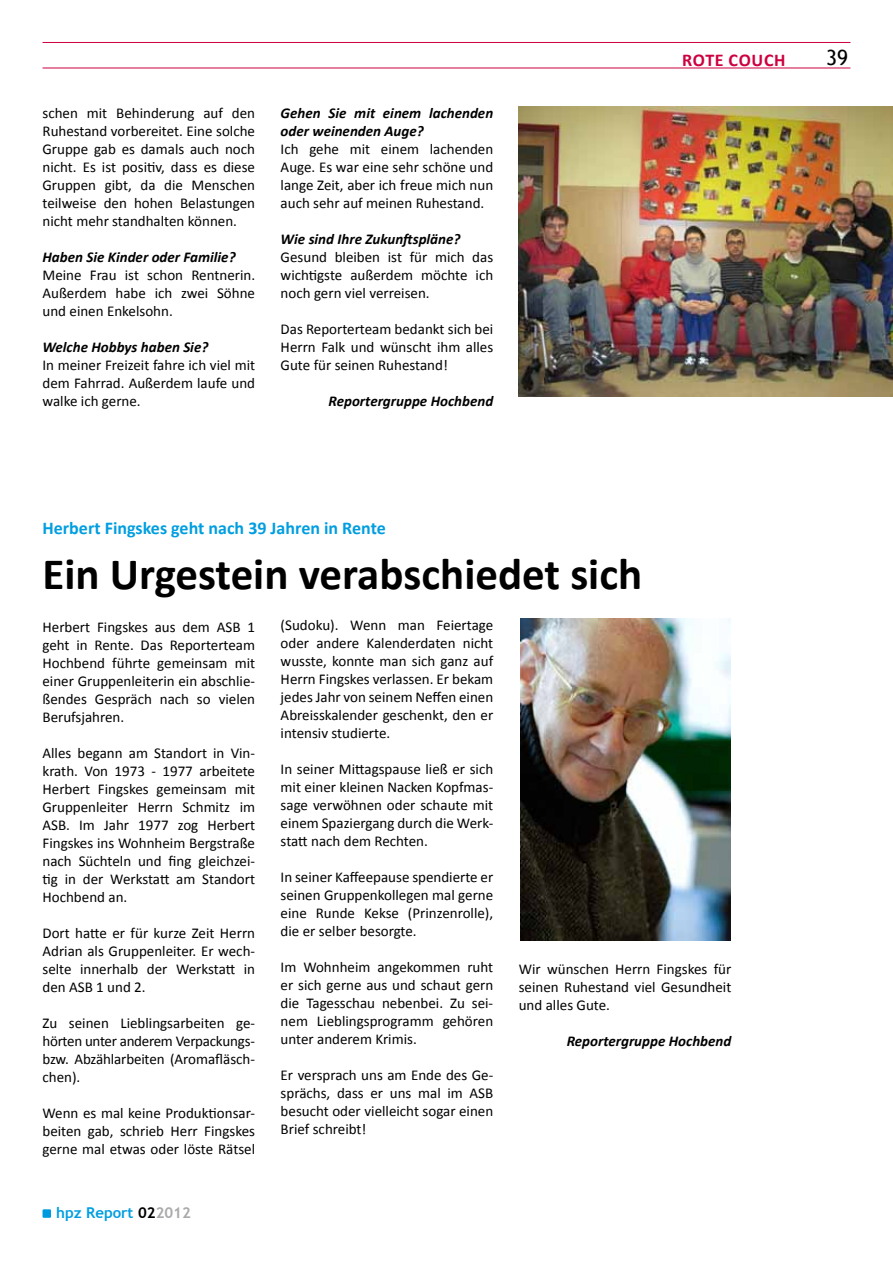
<style>
.page{position:relative;width:893px;height:1263px;background:#fff}
.page>*{position:absolute;margin:0;border:0;box-sizing:border-box;transform-origin:0 0}
.t1{font:700 45px "Calibri";color:#000}
.t2{font:21px "Trebuchet MS";color:#000}
.t3{font:700 18px "Calibri";color:#009ee0}
.t4{font:700 18px "Calibri";color:#cd0040}
.t5{font:15px/18px "Calibri";color:#000;text-align:justify}
.t6{font:italic 700 15px/18px "Calibri";color:#000}
.t7{font:700 15px "Trebuchet MS";color:#009ee0}
.s1{color:#000}
.s2{color:#a9aaac}
</style>
<div class="page">
<div style="left:43px;top:1209px;width:8px;height:9px;background:#009bde"></div>
<hr style="left:43px;top:42px;width:807px;height:1px;background:#cd0040">
<hr style="left:43px;top:68px;width:807px;height:1px;background:#cd0040">
<img style="left:519px;top:106px;width:374px;height:290px">
<img style="left:521px;top:619px;width:210px;height:322px">
<p class="t5" style="left:43px;top:104px;width:214px">schen mit Behinderung auf den Ruhestand vorbereitet. Eine solche Gruppe gab es damals auch noch nicht. Es ist positiv, dass es diese Gruppen gibt, da die Menschen teilweise den hohen Belastungen nicht mehr standhalten können.</p>
<p class="t6" style="left:43px;top:248px;width:195px">Haben Sie Kinder oder Familie?</p>
<p class="t5" style="left:43px;top:266px;width:214px">Meine Frau ist schon Rentnerin.<br>Außerdem habe ich zwei Söhne und einen Enkelsohn.</p>
<p class="t6" style="left:43px;top:338px;width:167px">Welche Hobbys haben Sie?</p>
<p class="t5" style="left:43px;top:356px;width:214px">In meiner Freizeit fahre ich viel mit dem Fahrrad. Außerdem laufe und walke ich gerne.</p>
<p class="t6" style="left:281px;top:104px;width:214px">Gehen Sie mit einem lachenden oder weinenden Auge?</p>
<p class="t5" style="left:281px;top:140px;width:214px">Ich gehe mit einem lachenden Auge. Es war eine sehr schöne und lange Zeit, aber ich freue mich nun auch sehr auf meinen Ruhestand.</p>
<p class="t6" style="left:281px;top:230px;width:181px">Wie sind Ihre Zukunftspläne?</p>
<p class="t5" style="left:281px;top:248px;width:214px">Gesund bleiben ist für mich das wichtigste außerdem möchte ich noch gern viel verreisen.</p>
<p class="t5" style="left:281px;top:320px;width:214px">Das Reporterteam bedankt sich bei Herrn Falk und wünscht ihm alles Gute für seinen Ruhestand!</p>
<p class="t6" style="left:329px;top:392px;width:166px">Reportergruppe Hochbend</p>
<p class="t4" style="left:682px;top:48px;width:81px">Rote Couch</p>
<h2 class="t2" style="left:826px;top:46px;width:24px">39</h2>
<p class="t3" style="left:43px;top:517px;width:345px">Herbert Fingskes geht nach 39 Jahren in Rente</p>
<h1 class="t1" style="left:43px;top:545px;width:601px">Ein Urgestein verabschiedet sich</h1>
<p class="t5" style="left:43px;top:618px;width:214px">Herbert Fingskes aus dem ASB 1 geht in Rente. Das Reporterteam Hochbend führte gemeinsam mit einer Gruppenleiterin ein abschlie&shy;ßendes Gespräch nach so vielen Berufsjahren.</p>
<p class="t5" style="left:43px;top:744px;width:214px">Alles begann am Standort in Vin&shy;krath. Von 1973 - 1977 arbeitete Herbert Fingskes gemeinsam mit Gruppenleiter Herrn Schmitz im ASB. Im Jahr 1977 zog Herbert Fingskes ins Wohnheim Bergstraße nach Süchteln und fing gleichzei&shy;tig in der Werkstatt am Standort Hochbend an.</p>
<p class="t5" style="left:43px;top:924px;width:214px">Dort hatte er für kurze Zeit Herrn Adrian als Gruppenleiter. Er wech&shy;selte innerhalb der Werkstatt in den ASB 1 und 2.</p>
<p class="t5" style="left:43px;top:1014px;width:214px">Zu seinen Lieblingsarbeiten ge&shy;hörten unter anderem Verpackungs&shy;bzw. Abzählarbeiten (Aromafläsch&shy;chen).</p>
<p class="t5" style="left:43px;top:1104px;width:214px">Wenn es mal keine Produktionsar&shy;beiten gab, schrieb Herr Fingskes gerne mal etwas oder löste Rätsel</p>
<p class="t7" style="left:56px;top:1203px;width:136px">hpz Report <span class="s1">02</span><span class="s2">2012</span></p>
<p class="t5" style="left:281px;top:616px;width:214px">(Sudoku). Wenn man Feiertage oder andere Kalenderdaten nicht wusste, konnte man sich ganz auf Herrn Fingskes verlassen. Er bekam jedes Jahr von seinem Neffen einen Abreisskalender geschenkt, den er intensiv studierte.</p>
<p class="t5" style="left:281px;top:760px;width:214px">In seiner Mittagspause ließ er sich mit einer kleinen Nacken Kopfmas&shy;sage verwöhnen oder schaute mit einem Spaziergang durch die Werk&shy;statt nach dem Rechten.</p>
<p class="t5" style="left:281px;top:868px;width:214px">In seiner Kaffeepause spendierte er seinen Gruppenkollegen mal gerne eine Runde Kekse (Prinzenrolle), die er selber besorgte.</p>
<p class="t5" style="left:281px;top:958px;width:214px">Im Wohnheim angekommen ruht er sich gerne aus und schaut gern die Tagesschau nebenbei. Zu sei&shy;nem Lieblingsprogramm gehören unter anderem Krimis.</p>
<p class="t5" style="left:281px;top:1066px;width:214px">Er versprach uns am Ende des Ge&shy;sprächs, dass er uns mal im ASB besucht oder vielleicht sogar einen Brief schreibt!</p>
<p class="t5" style="left:519px;top:960px;width:214px">Wir wünschen Herrn Fingskes für seinen Ruhestand viel Gesundheit und alles Gute.</p>
<p class="t6" style="left:567px;top:1032px;width:166px">Reportergruppe Hochbend</p>
</div>
